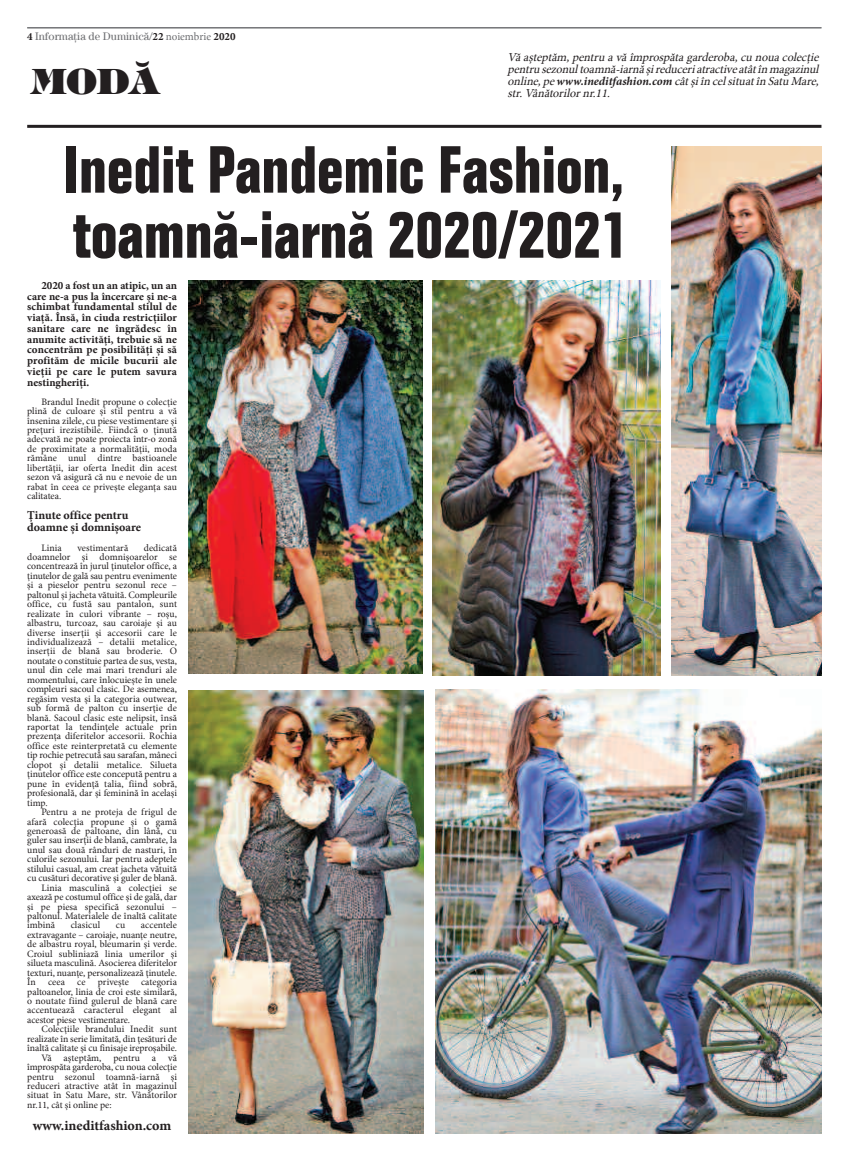
<style>
.page{position:relative;width:851px;height:1163px;background:#fff}
.page>*{position:absolute;margin:0;border:0;box-sizing:border-box;transform-origin:0 0}
.t1{font:condensed 65px/65px "IZ BC Folio";color:#231f20}
.t2{font:35px "H Tiffany RT1";color:#231f20}
.t3{font:14px "IZ Minion Pro Bold";color:#231f20}
.t4{font:italic 12px/12px "IZ Minion Pro Regular";color:#231f20;text-align:justify}
.t5{font:12px/11.7px "IZ Minion Pro Bold";color:#231f20}
.t6{font:11px/10.7px "IZ Minion Pro Bold";letter-spacing:.01em;color:#231f20;text-align:justify}
.t7{font:11px "IZ Century Std Book";color:#6c6d70}
.t8{font:9.7px/9.4px "IZ Minion Pro Regular";color:#231f20;text-align:justify}
.s1{font-family:"IZ Minion Pro Bold";color:#231f20}
.s2{font-family:"IZ Minion Pro Regular"}
.s3{font-family:"IZ Minion Pro Bold It";font-style:normal}
</style>
<div class="page">
<hr style="left:27px;top:27px;width:794px;height:1px;background:#6c6d70">
<hr style="left:27px;top:125px;width:794px;height:3px;background:#231f20">
<img style="left:188px;top:280px;width:234px;height:393px">
<img style="left:433px;top:280px;width:227px;height:395px">
<img style="left:671px;top:146px;width:150px;height:529px">
<img style="left:188px;top:690px;width:235px;height:443px">
<img style="left:435px;top:689px;width:386px;height:444px">
<p class="t7" style="left:27px;top:32px;width:210px"><span class="s1">4</span> Informa\ia de Duminic[/<span class="s1">22</span> <span class="s2">noiembrie</span> <span class="s1">2020</span></p>
<h2 class="t2" style="left:31px;top:61px;width:129px">MOD~</h2>
<p class="t4" style="left:507px;top:52px;width:315px">Vă așteptăm, pentru a vă împrospăta garderoba, cu noua colecție pentru sezonul toamnă-iarnă și reduceri atractive atât în magazinul online,pe<span class="s3">www.ineditfashion.com</span> câtșiîncelsituatînSatuMare, str. Vânătorilor nr.11.</p>
<h1 class="t1" style="left:63px;top:143px;width:566px">Inedit Pandemic Fashion, toamn[-iarn[ 2020/2021</h1>
<p class="t6" style="left:27px;top:281px;width:151px;text-indent:14px">2020 a fost un an atipic, un an care ne-a pus la încercare și ne-a schimbat fundamental stilul de viață. Însă, în ciuda restricțiilor sanitare care ne îngrădesc în anumite activități, trebuie să ne concentrăm pe posibilități și să profităm de micile bucurii ale vieții pe care le putem savura nestingheriți.</p>
<p class="t8" style="left:27px;top:397px;width:151px;text-indent:14px">Brandul Inedit propune o colecție plină de culoare și stil pentru a vă însenina zilele, cu piese vestimentare și prețuri irezistibile. Fiindcă o ținută adecvată ne poate proiecta într-o zonă de proximitate a normalității, moda rămâne unul dintre bastioanele libertății, iar oferta Inedit din acest sezon vă asigură că nu e nevoie de un rabat în ceea ce privește eleganța sau calitatea.</p>
<p class="t5" style="left:27px;top:511px;width:115px">|inute office pentru doamne ;i domni;oare</p>
<p class="t8" style="left:41px;top:543px;width:22px">Linia</p>
<p class="t8" style="left:77px;top:543px;width:52px">vestimentară</p>
<p class="t8" style="left:27px;top:543px;width:151px;text-indent:117px">dedicată doamnelor și domnișoarelor se concentrează în jurul ținutelor office, a ținutelor de gală sau pentru evenimente și a pieselor pentru sezonul rece – paltonul și jacheta vătuită. Compleurile office, cu fustă sau pantalon, sunt realizate în culori vibrante – roșu, albastru, turcoaz, sau caroiaje și au diverse inserții și accesorii care le individualizează – detalii metalice, inserții de blană sau broderie. O noutate o constituie partea de sus, vesta, unul din cele mai mari trenduri ale momentului, care înlocuiește în unele compleuri sacoul clasic. De asemenea, regăsim vesta și la categoria outwear, sub formă de palton cu inserție de blană. Sacoul clasic este nelipsit, însă raportat la tendințele actuale prin prezența diferitelor accesorii. Rochia office este reinterpretată cu elemente tip rochie petrecută sau sarafan, mâneci clopot și detalii metalice. Silueta ținutelor office este concepută pentru a pune în evidență talia, fiind sobră, profesională, dar și feminină în același timp.</p>
<p class="t8" style="left:41px;top:808px;width:137px">Pentru a ne proteja de frigul de</p>
<p class="t8" style="left:27px;top:817px;width:151px">afară colecția propune și o gamă</p>
<p class="t8" style="left:27px;top:826px;width:151px">generoasă de paltoane, din lână, cu</p>
<p class="t8" style="left:27px;top:836px;width:151px">guler sau inserții de blană, cambrate, la</p>
<p class="t8" style="left:27px;top:845px;width:151px">unul sau două rânduri de nasturi, în</p>
<p class="t8" style="left:27px;top:855px;width:151px">culorile sezonului. Iar pentru adeptele</p>
<p class="t8" style="left:27px;top:864px;width:151px">stilului casual, am creat jacheta vătuită</p>
<p class="t8" style="left:27px;top:874px;width:151px">cu cusături decorative și guler de blană.</p>
<p class="t8" style="left:41px;top:883px;width:137px">Linia masculină a colecției se</p>
<p class="t8" style="left:27px;top:893px;width:151px">axează pe costumul office și de gală, dar</p>
<p class="t8" style="left:27px;top:902px;width:151px">și pe piesa specifică sezonului –</p>
<p class="t8" style="left:27px;top:911px;width:151px">paltonul. Materialele de înaltă calitate</p>
<p class="t8" style="left:27px;top:921px;width:29px">imbină</p>
<p class="t8" style="left:71px;top:921px;width:31px">clasicul</p>
<p class="t8" style="left:116px;top:921px;width:11px">cu</p>
<p class="t8" style="left:27px;top:921px;width:151px;text-indent:114px">accentele extravagante – caroiaje, nuanțe neutre, de albastru royal, bleumarin și verde.<br>Croiul subliniază linia umerilor și silueta masculină. Asocierea diferitelor texturi, nuanțe, personalizează ținutele.<br>În</p>
<p class="t8" style="left:27px;top:978px;width:151px;text-indent:114px">categoria paltoanelor, linia de croi este similară, o noutate fiind gulerul de blană care accentuează caracterul elegant al acestor piese vestimentare.</p>
<p class="t8" style="left:41px;top:1025px;width:137px">Colecțiile brandului Inedit sunt</p>
<p class="t8" style="left:27px;top:1034px;width:151px">realizate în serie limitată, din țesături de</p>
<p class="t8" style="left:27px;top:1044px;width:151px">înaltă calitate și cu finisaje ireproșabile.</p>
<p class="t8" style="left:41px;top:1053px;width:137px">Vă așteptăm, pentru a vă</p>
<p class="t8" style="left:27px;top:1062px;width:151px">împrospăta garderoba, cu noua colecție</p>
<p class="t8" style="left:27px;top:1072px;width:151px">pentru sezonul toamnă-iarnă și</p>
<p class="t8" style="left:27px;top:1081px;width:151px">reduceri atractive atât în magazinul</p>
<p class="t8" style="left:27px;top:1091px;width:151px">situat în Satu Mare, str. Vânătorilor</p>
<p class="t8" style="left:27px;top:1100px;width:86px">nr.11, c]t ;i online pe&lt;</p>
<h3 class="t3" style="left:33px;top:1119px;width:140px">www.ineditfashion.com</h3>
<p class="t8" style="left:48px;top:978px;width:19px">ceea</p>
<p class="t8" style="left:77px;top:978px;width:10px">ce</p>
<p class="t8" style="left:98px;top:978px;width:32px">privește</p>
</div>
